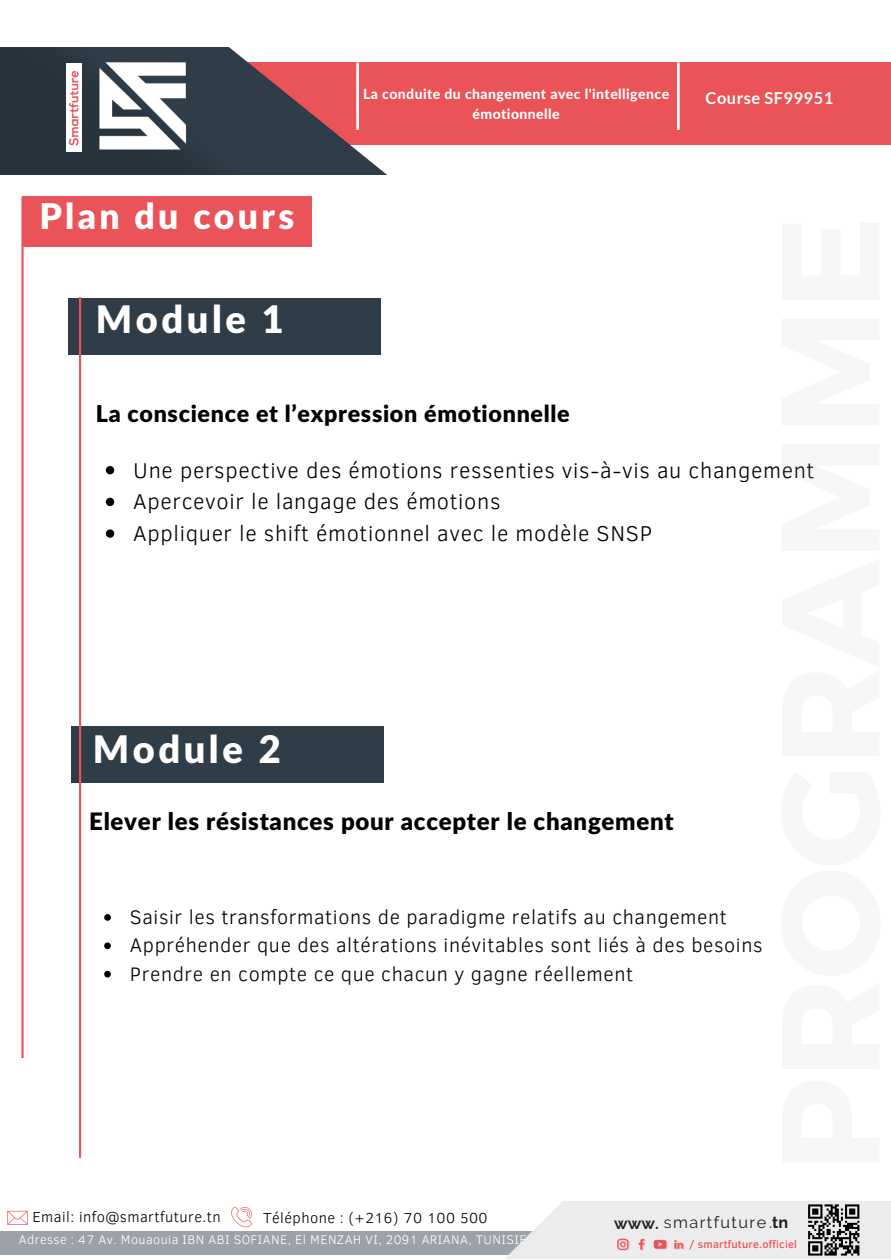
<style>
.page{position:relative;width:891px;height:1260px;background:#fff}
.page>*{position:absolute;margin:0;border:0;box-sizing:border-box;transform-origin:0 0}
.t1{font:900 38px "Lato Latin";letter-spacing:.095em;color:#fff}
.t2{font:900 35.6px "Lato Latin";letter-spacing:.095em;color:#fff}
.t3{font:900 24px "Lato Latin";letter-spacing:.03em;color:#000}
.t4{font:900 23.2px "Lato Latin";letter-spacing:.03em;color:#000}
.t5{font:300 22px/31.6px "Clear Sans";letter-spacing:.03em;color:#000}
.t6{font:300 20px/28.4px "Clear Sans";letter-spacing:.03em;color:#000}
.t7{font:700 16.4px "Lato";letter-spacing:.03em;color:#fff}
.t8{font:16px "Raleway";letter-spacing:.09em;color:#222}
.t9{font:300 14.8px "Clear Sans";letter-spacing:.03em;color:#000}
.t10{font:800 14px/20px "Lato Latin";letter-spacing:.03em;color:#fff;text-align:center}
.t11{font:300 12.8px "Clear Sans";letter-spacing:.03em;color:#fff}
.t12{font:500 10.8px "Clear Sans";letter-spacing:.02em;color:#ea5357}
.s1{font-weight:700}
</style>
<div class="page">
<div style="left:0;top:1232px;width:560px;height:23px;background:#9ca2a8"></div>
<img style="left:0;top:1210px;width:40px;height:22px">
<img style="left:212px;top:1206px;width:54px;height:26px">
<img style="left:493px;top:1201px;width:398px;height:57px">
<img style="left:786px;top:1201px;width:75px;height:58px">
<img style="left:612px;top:1238px;width:84px;height:15px">
<svg style="left:21px;top:197px;width:3px;height:861px;background:#ef8184"></svg>
<div style="left:22px;top:196px;width:290px;height:50px;background:#ea5357"></div>
<svg style="left:106px;top:466px;width:8px;height:8px"></svg>
<svg style="left:106px;top:498px;width:8px;height:8px"></svg>
<svg style="left:106px;top:529px;width:8px;height:9px"></svg>
<svg style="left:104px;top:914px;width:7px;height:7px"></svg>
<svg style="left:104px;top:942px;width:7px;height:7px"></svg>
<svg style="left:104px;top:971px;width:7px;height:7px"></svg>
<div style="left:68px;top:298px;width:312px;height:56px;background:#2f3d49"></div>
<div style="left:71px;top:726px;width:312px;height:57px;background:#2f3d49"></div>
<div style="left:193px;top:62px;width:698px;height:83px;background:#ea5357"></div>
<img style="left:0;top:48px;width:386px;height:126px">
<img style="left:89px;top:51px;width:108px;height:120px">
<div style="left:66px;top:63px;width:16px;height:89px;background:#fff"></div>
<img style="left:65px;top:63px;width:14px;height:85px">
<svg style="left:356px;top:62px;width:3px;height:68px"></svg>
<svg style="left:677px;top:62px;width:3px;height:68px"></svg>
<hr style="left:79px;top:297px;width:2px;height:861px;background:#ea5357">
<h2 class="t2" style="left:39px;top:200px;width:256px">Plan du cours</h2>
<h1 class="t1" style="left:96px;top:302px;width:189px">Module 1</h1>
<p class="t10" style="left:363px;top:85px;width:308px">La conduite du changement avec l'intelligence émotionnelle</p>
<p class="t4" style="left:96px;top:403px;width:475px">La conscience et l’expression émotionnelle</p>
<p class="t7" style="left:706px;top:88px;width:129px">Course SF99951</p>
<p class="t5" style="left:133px;top:453px;width:683px">Une perspective des émotions ressenties vis-à-vis au changement<br>Apercevoir le langage des émotions<br>Appliquer le shift émotionnel avec le modèle SNSP</p>
<h1 class="t1" style="left:93px;top:732px;width:189px">Module 2</h1>
<p class="t3" style="left:89px;top:810px;width:586px">Elever les résistances pour accepter le changement</p>
<p class="t6" style="left:130px;top:902px;width:634px">Saisir les transformations de paradigme relatifs au changement<br>Appréhender que des altérations inévitables sont liés à des besoins<br>Prendre en compte ce que chacun y gagne réellement</p>
<p class="t9" style="left:33px;top:1206px;width:190px">Email: info@smartfuture.tn</p>
<p class="t9" style="left:263px;top:1207px;width:226px">Téléphone : (+216) 70 100 500</p>
<p class="t11" style="left:19px;top:1230px;width:509px">Adresse : 47 Av. Mouaouia IBN ABI SOFIANE, El MENZAH VI, 2091 ARIANA, TUNISIE</p>
<p class="t8" style="left:614px;top:1213px;width:175px"><span class="s1">www.</span> smartfuture.<span class="s1">tn</span></p>
<p class="t12" style="left:689px;top:1237px;width:109px">/ smartfuture.officiel</p>
</div>
